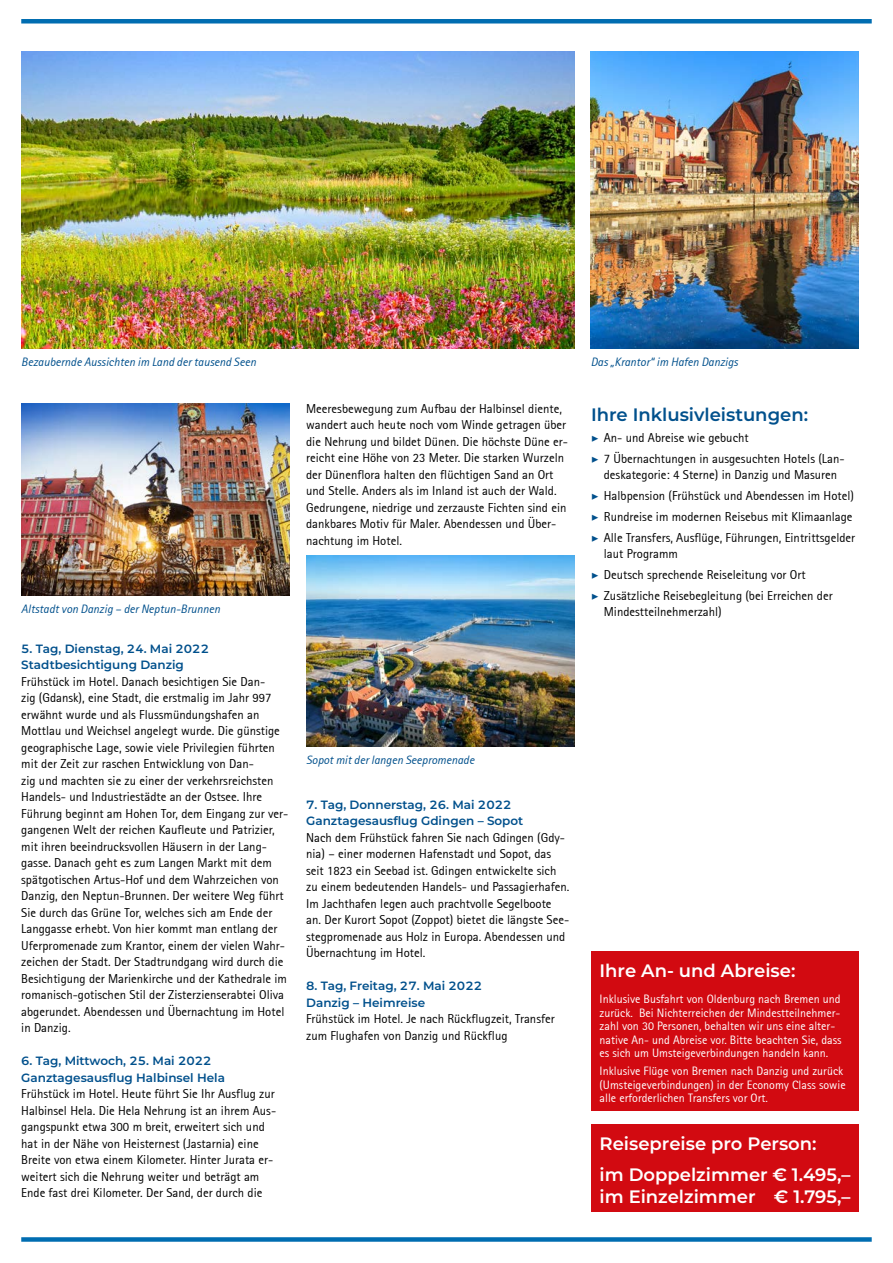
<style>
.page{position:relative;width:893px;height:1263px;background:#fff}
.page>*{position:absolute;margin:0;border:0;box-sizing:border-box;transform-origin:0 0}
.t1{font:600 18px/31px "Montserrat";color:#fff}
.t2{font:600 18px "Montserrat";color:#00508c}
.t3{font:12.75px/16.5px "Rotis Sans Serif";color:#000}
.t4{font:12px/13.5px "Rotis Sans Serif";color:#fff}
.t5{font:600 12px/16.5px "Montserrat";color:#00508c}
.t6{font:italic 12px "Rotis Sans Serif";color:#00508c}
.s1{font-family:"Minion Pro";font-weight:700;font-style:italic;color:#00508c}
</style>
<div class="page">
<div style="left:21px;top:19px;width:851px;height:5px;background:#006db1"></div>
<div style="left:21px;top:1237px;width:851px;height:5px;background:#006db1"></div>
<div style="left:591px;top:1124px;width:268px;height:88px;background:#d20a11"></div>
<div style="left:591px;top:951px;width:268px;height:160px;background:#d20a11"></div>
<img style="left:21px;top:51px;width:553px;height:298px">
<img style="left:591px;top:51px;width:268px;height:298px">
<img style="left:21px;top:404px;width:268px;height:191px">
<img style="left:306px;top:555px;width:268px;height:192px">
<p class="t6" style="left:21px;top:354px;width:236px">Bezaubernde Aussichten im Land der tausend Seen</p>
<p class="t6" style="left:591px;top:354px;width:149px">Das „Krantor“ im Hafen Danzigs</p>
<p class="t3" style="left:306px;top:400px;width:263px">Meeresbewegung zum Aufbau der Halbinsel diente, wandert auch heute noch vom Winde getragen über die Nehrung und bildet Dünen. Die höchste Düne er&shy;reicht eine Höhe von 23 Meter. Die starken Wurzeln der Dünenflora halten den flüchtigen Sand an Ort und Stelle. Anders als im Inland ist auch der Wald.<br>Gedrungene, niedrige und zerzauste Fichten sind ein dankbares Motiv für Maler. Abendessen und Über&shy;nachtung im Hotel.</p>
<p class="t6" style="left:21px;top:602px;width:200px">Altstadt von Danzig – der Neptun-Brunnen</p>
<p class="t5" style="left:21px;top:640px;width:189px">5. Tag, Dienstag, 24. Mai 2022<br>Stadtbesichtigung Danzig</p>
<p class="t3" style="left:21px;top:673px;width:269px">Frühstück im Hotel. Danach besichtigen Sie Dan-<br>zig (Gdansk), eine Stadt, die erstmalig im Jahr 997 erwähnt wurde und als Flussmündungshafen an Mottlau und Weichsel angelegt wurde. Die günstige geographische Lage, sowie viele Privilegien führten mit der Zeit zur raschen Entwicklung von Dan-<br>zig und machten sie zu einer der verkehrsreichsten Handels- und Industriestädte an der Ostsee. Ihre Führung beginnt am Hohen Tor, dem Eingang zur ver&shy;gangenen Welt der reichen Kaufleute und Patrizier, mit ihren beeindrucksvollen Häusern in der Lang&shy;gasse. Danach geht es zum Langen Markt mit dem spätgotischen Artus-Hof und dem Wahrzeichen von Danzig, den Neptun-Brunnen. Der weitere Weg führt Sie durch das Grüne Tor, welches sich am Ende der Langgasse erhebt. Von hier kommt man entlang der Uferpromenade zum Krantor, einem der vielen Wahr&shy;zeichen der Stadt. Der Stadtrundgang wird durch die Besichtigung der Marienkirche und der Kathedrale im romanisch-gotischen Stil der Zisterzienserabtei Oliva abgerundet. Abendessen und Übernachtung im Hotel in Danzig.</p>
<p class="t5" style="left:21px;top:1052px;width:205px">6. Tag, Mittwoch, 25. Mai 2022<br>Ganztagesausflug Halbinsel Hela</p>
<p class="t3" style="left:21px;top:1085px;width:256px">Frühstück im Hotel. Heute führt Sie Ihr Ausflug zur Halbinsel Hela. Die Hela Nehrung ist an ihrem Aus&shy;gangspunkt etwa 300 m breit, erweitert sich und hat in der Nähe von Heisternest (Jastarnia) eine Breite von etwa einem Kilometer. Hinter Jurata er&shy;weitert sich die Nehrung weiter und beträgt am Ende fast drei Kilometer. Der Sand, der durch die</p>
<p class="t6" style="left:306px;top:753px;width:170px">Sopot mit der langen Seepromenade</p>
<p class="t5" style="left:306px;top:796px;width:219px">7. Tag, Donnerstag, 26. Mai 2022<br>Ganztagesausflug Gdingen – Sopot</p>
<p class="t3" style="left:306px;top:829px;width:265px">Nach dem Frühstück fahren Sie nach Gdingen (Gdy&shy;nia) – einer modernen Hafenstadt und Sopot, das seit 1823 ein Seebad ist. Gdingen entwickelte sich zu einem bedeutenden Handels- und Passagierhafen.<br>Im Jachthafen legen auch prachtvolle Segelboote an. Der Kurort Sopot (Zoppot) bietet die längste See&shy;stegpromenade aus Holz in Europa. Abendessen und Übernachtung im Hotel.</p>
<p class="t5" style="left:306px;top:977px;width:177px">8. Tag, Freitag, 27. Mai 2022<br>Danzig – Heimreise</p>
<p class="t3" style="left:306px;top:1011px;width:250px">Frühstück im Hotel. Je nach Rückflugzeit, Transfer zum Flughafen von Danzig und Rückflug</p>
<h1 class="t2" style="left:591px;top:402px;width:219px">Ihre Inklusivleistungen:</h1>
<p class="t3" style="left:591px;top:427px;width:255px;line-height:20.7px"><span class="s1">▶</span> An- und Abreise wie gebucht<br><span class="s1">▶</span> 7 Übernachtungen in ausgesuchten Hotels (Lan-</p>
<p class="t3" style="left:591px;top:465px;width:266px;line-height:20.7px;text-align:center">deskategorie: 4 Sterne) in Danzig und Masuren<br><span class="s1">▶</span> Halbpension (Frühstück und Abendessen im Hotel) <span class="s1">▶</span> Rundreise im modernen Reisebus mit Klimaanlage <span class="s1">▶</span> Alle Transfers, Ausflüge, Führungen, Eintrittsgelder</p>
<p class="t3" style="left:591px;top:543px;width:243px;line-height:20.7px;text-indent:13px">laut Programm<br><span class="s1">▶</span> Deutsch sprechende Reiseleitung vor Ort<br><span class="s1">▶</span> Zusätzliche Reisebegleitung (bei Erreichen der</p>
<p class="t3" style="left:604px;top:604px;width:120px">Mindestteilnehmerzahl)</p>
<h1 class="t1" style="left:600px;top:954px;width:197px">Ihre An- und Abreise:</h1>
<p class="t4" style="left:600px;top:992px;width:244px">Inklusive Busfahrt von Oldenburg nach Bremen und zurück. Bei Nichterreichen der Mindestteilnehmer&shy;zahl von 30 Personen, behalten wir uns eine alter&shy;native An- und Abreise vor. Bitte beachten Sie, dass es sich um Umsteigeverbindungen handeln kann.</p>
<p class="t4" style="left:600px;top:1064px;width:248px">Inklusive Flüge von Bremen nach Danzig und zurück (Umsteigeverbindungen) in der Economy Class sowie alle erforderlichen Transfers vor Ort.</p>
<h1 class="t1" style="left:600px;top:1127px;width:252px">Reisepreise pro Person:<br>im Doppelzimmer € 1.495,–</h1>
<h1 class="t1" style="left:600px;top:1181px;width:252px">im Einzelzimmer € 1.795,–</h1>
</div>
